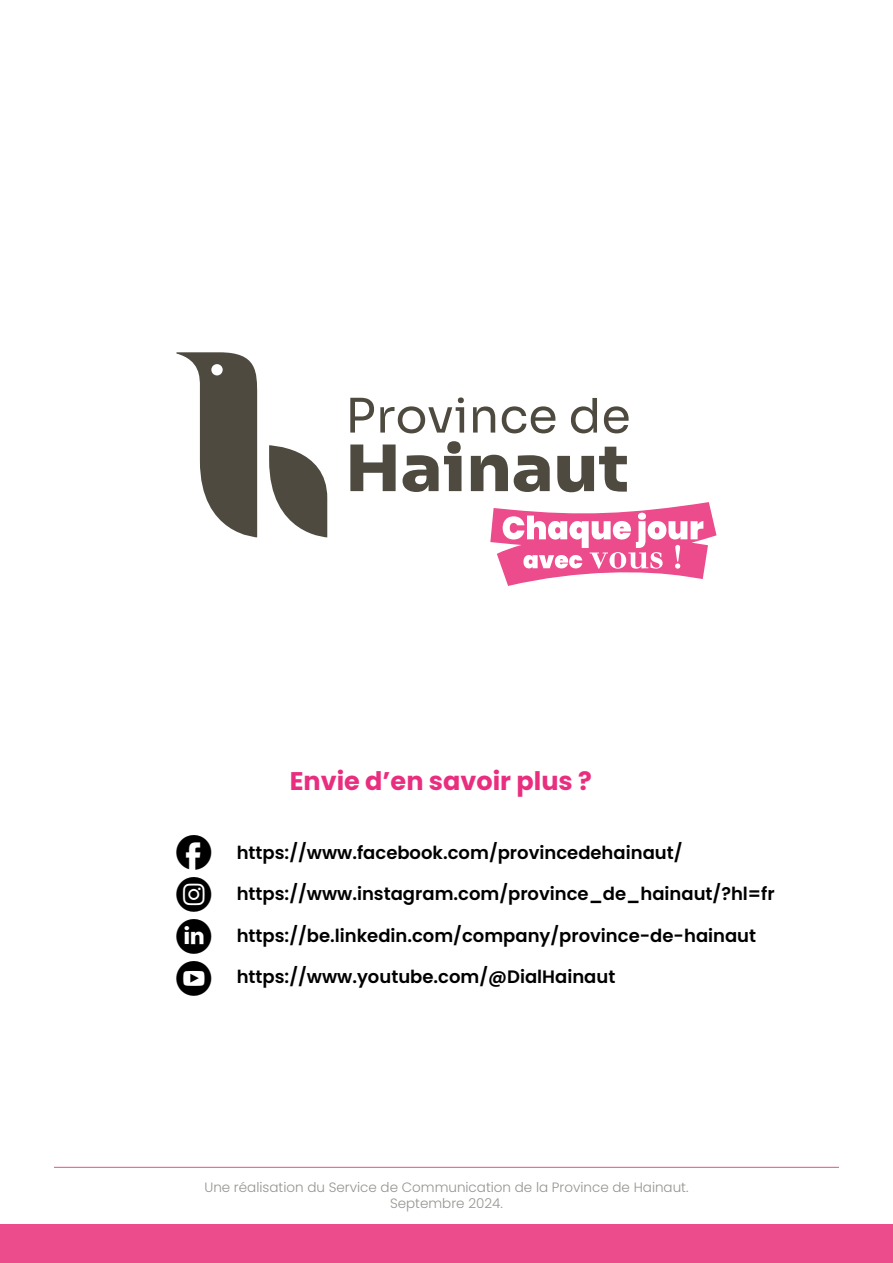
<style>
.page{position:relative;width:893px;height:1263px;background:#fff}
.page>*{position:absolute;margin:0;border:0;box-sizing:border-box;transform-origin:0 0}
.t1{font:36px/42px "typeecon";color:#000;text-align:justify}
.t2{font:700 25.5px "Poppins";color:#ea2e7f}
.t3{font:600 18px "Poppins";color:#000}
.t4{font:300 13.5px/16.2px "Poppins";color:#959490;text-align:center}
</style>
<div class="page">
<svg style="left:176px;top:352px;width:81px;height:185px"></svg>
<svg style="left:269px;top:445px;width:58px;height:92px"></svg>
<svg style="left:350px;top:398px;width:24px;height:35px"></svg>
<svg style="left:380px;top:397px;width:84px;height:36px"></svg>
<svg style="left:473px;top:406px;width:22px;height:27px"></svg>
<svg style="left:502px;top:406px;width:53px;height:27px"></svg>
<svg style="left:571px;top:398px;width:26px;height:35px"></svg>
<svg style="left:604px;top:406px;width:25px;height:27px"></svg>
<svg style="left:350px;top:444px;width:46px;height:47px"></svg>
<svg style="left:403px;top:441px;width:58px;height:51px"></svg>
<svg style="left:471px;top:455px;width:37px;height:36px"></svg>
<svg style="left:514px;top:455px;width:36px;height:37px"></svg>
<svg style="left:557px;top:447px;width:70px;height:45px"></svg>
<svg style="left:490px;top:502px;width:226px;height:84px"></svg>
<hr style="left:54px;top:1167px;width:785px;height:1px;background:#ec4b8c">
<div style="left:0;top:1225px;width:893px;height:38px;background:#ec4b8c"></div>
<h2 class="t2" style="left:290px;top:766px;width:304px">Envie d’en savoir plus ?</h2>
<h1 class="t1" style="left:174px;top:831px;width:40px">F I L Y</h1>
<p class="t3" style="left:237px;top:842px;width:447px">https://www.facebook.com/provincedehainaut/</p>
<p class="t3" style="left:237px;top:883px;width:539px">https://www.instagram.com/province_de_hainaut/?hl=fr</p>
<p class="t3" style="left:237px;top:925px;width:521px">https://be.linkedin.com/company/province-de-hainaut</p>
<p class="t3" style="left:237px;top:966px;width:380px">https://www.youtube.com/@DialHainaut</p>
<p class="t4" style="left:204px;top:1179px;width:486px">Une réalisation du Service de Communication de la Province de Hainaut.<br>Septembre 2024.</p>
</div>
